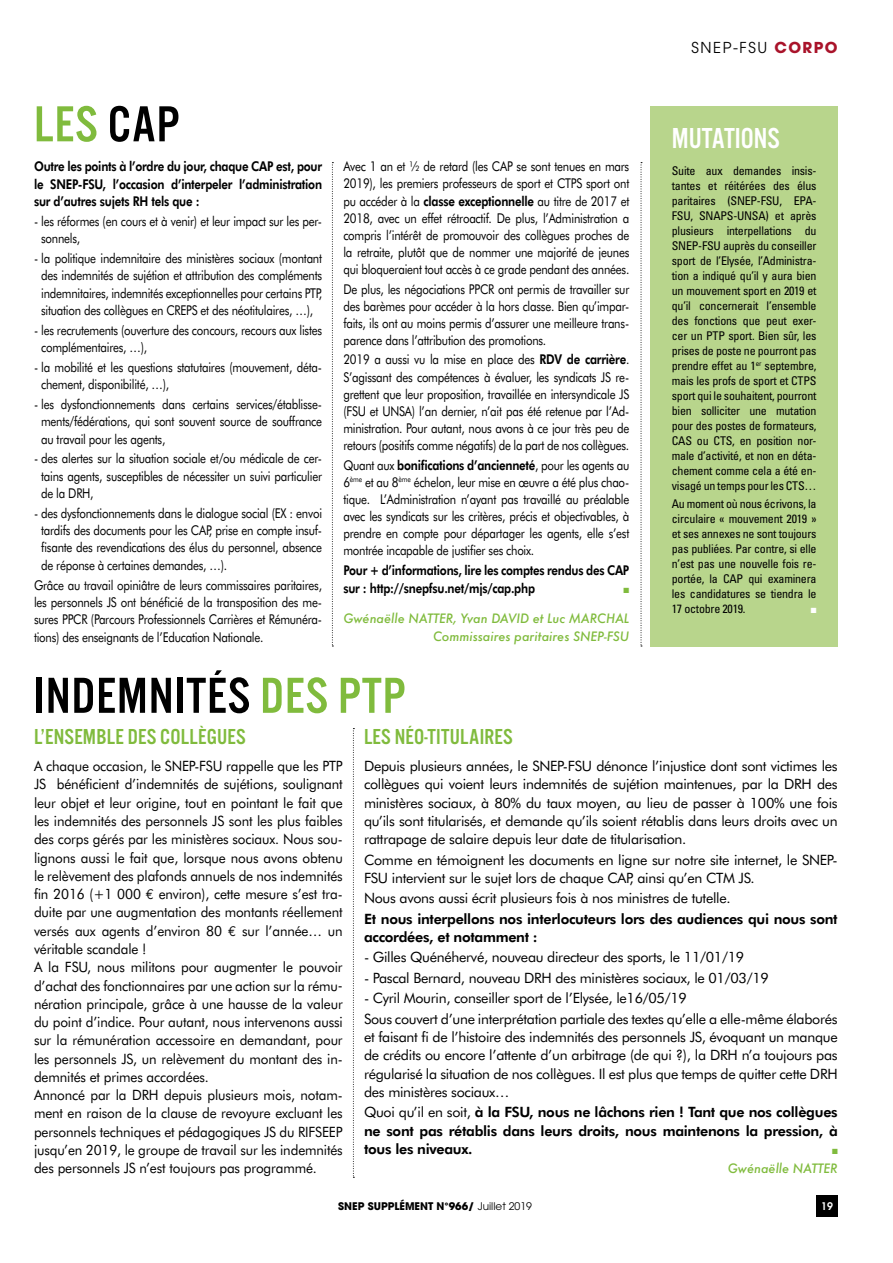
<style>
.page{position:relative;width:893px;height:1263px;background:#fff}
.page>*{position:absolute;margin:0;border:0;box-sizing:border-box;transform-origin:0 0}
.t1{font:52.5px "Alternate Gothic Std No 3";letter-spacing:.02em;color:#000}
.t2{font:52.5px "Alternate Gothic Std No 3";letter-spacing:.02em;color:#80bb3d}
.t3{font:30px "Alternate Gothic Std No 3";color:#fff;scale:.96 1}
.t4{font:22.5px "Alternate Gothic Std No 3";letter-spacing:.01em;color:#80bb3d}
.t5{font:15px "Avant Garde";letter-spacing:.1em;color:#000}
.t6{font:14.25px/18.3px "Futura BT";letter-spacing:-.01em;color:#000;scale:.95 1}
.t7{font:14.25px/18.3px "Futura BT";letter-spacing:-.01em;color:#000;text-align:justify}
.t8{font:800 14.25px/18.3px "Futura BT";letter-spacing:-.02em;color:#000}
.t9{font:italic 500 14.25px/18px "Futura T";color:#80bb3d;text-align:right}
.t10{font:13.5px/17.4px "Futura BT";letter-spacing:-.02em;color:#000;text-align:justify;scale:.85 1}
.t11{font:800 13.5px/17.4px "Futura BT";letter-spacing:-.02em;color:#000;text-align:justify;scale:.85 1}
.t12{font:condensed 12px/15px "Univers";letter-spacing:-.02em;color:#000;text-align:justify}
.t13{font:700 10.5px "Avant Garde";color:#000}
.t14{font:600 10.5px "Avant Garde";color:#fff}
.t15{font:7.5px "Zapf Dingbats ITC";color:#80bb3d}
.t16{font:7.5px "Zapf Dingbats ITC";color:#fff}
.s1{font-weight:700;color:#a9132a}
.s2{color:#000}
.s3{font-weight:800}
.s4{color:#80bb3d}
.s5{font-family:"Euro Mono"}
.s6{font-weight:400}
</style>
<div class="page">
<div style="left:816px;top:1195px;width:22px;height:21px;background:#000"></div>
<svg style="left:332px;top:162px;width:1px;height:485px"></svg>
<svg style="left:641px;top:162px;width:1px;height:485px"></svg>
<svg style="left:353px;top:728px;width:1px;height:450px"></svg>
<div style="left:651px;top:106px;width:187px;height:540px;background:#b8d58c"></div>
<p class="t5" style="left:692px;top:39px;width:148px">SNEP-FSU <span class="s1">CORPO</span></p>
<h1 class="t2" style="left:34px;top:98px;width:147px">LES <span class="s2">CAP</span></h1>
<p class="t11" style="left:34px;top:158px;width:340px">Outre les points à l’ordre du jour, chaque CAP est, pour le SNEP-FSU, l’occasion d’interpeler l’administration sur d’autres sujets RH tels que :</p>
<p class="t10" style="left:41px;top:212px;width:332px;text-indent:-7px">- les réformes (en cours et à venir) et leur impact sur les per&shy;sonnels,</p>
<p class="t10" style="left:34px;top:249px;width:340px;text-align:center">- la politique indemnitaire des ministères sociaux (montant des indemnités de sujétion et attribution des compléments indemnitaires, indemnités exceptionnelles pour certains PTP, situation des collègues en CREPS et des néotitulaires, …),</p>
<p class="t10" style="left:41px;top:321px;width:332px;text-indent:-7px">- les recrutements (ouverture des concours, recours aux listes complémentaires, …),</p>
<p class="t10" style="left:41px;top:358px;width:332px;text-indent:-7px">- la mobilité et les questions statutaires (mouvement, déta&shy;chement, disponibilité, …),</p>
<p class="t10" style="left:41px;top:395px;width:332px;text-indent:-7px">- les dysfonctionnements dans certains services/établisse&shy;ments/fédérations, qui sont souvent source de souffrance au travail pour les agents,</p>
<p class="t10" style="left:41px;top:449px;width:332px;text-indent:-7px">- des alertes sur la situation sociale et/ou médicale de cer&shy;tains agents, susceptibles de nécessiter un suivi particulier de la DRH,</p>
<p class="t10" style="left:41px;top:504px;width:332px;text-indent:-7px">- des dysfonctionnements dans le dialogue social (EX : envoi tardifs des documents pour les CAP, prise en compte insuf&shy;fisante des revendications des élus du personnel, absence de réponse à certaines demandes, …).</p>
<p class="t10" style="left:34px;top:576px;width:340px">Grâce au travail opiniâtre de leurs commissaires paritaires, les personnels JS ont bénéficié de la transposition des me&shy;sures PPCR (Parcours Professionnels Carrières et Rémunéra&shy;tions) des enseignants de l’Education Nationale.</p>
<h2 class="t3" style="left:672px;top:123px;width:114px">MUTATIONS</h2>
<p class="t12" style="left:672px;top:163px;width:146px">Suite aux demandes insis&shy;tantes et réitérées des élus paritaires (SNEP-FSU, EPA-FSU, SNAPS-UNSA) et après plusieurs interpellations du SNEP-FSU auprès du conseiller sport de l’Elysée, l’Administra&shy;tion a indiqué qu’il y aura bien un mouvement sport en 2019 et qu’il concernerait l’ensemble des fonctions que peut exer&shy;cer un PTP sport. Bien sûr, les prises de poste ne pourront pas prendre effet au 1<sup>er</sup> septembre, mais les profs de sport et CTPS sport qui le souhaitent, pourront bien solliciter une mutation pour des postes de formateurs, CAS ou CTS, en position nor&shy;male d’activité, et non en déta&shy;chement comme cela a été en&shy;visagé un temps pour les CTS…</p>
<p class="t12" style="left:672px;top:496px;width:146px">Au moment où nous écrivons, la circulaire « mouvement 2019 » et ses annexes ne sont toujours pas publiées. Par contre, si elle n’est pas une nouvelle fois re&shy;portée, la CAP qui examinera les candidatures se tiendra le 17 octobre 2019.</p>
<p class="t10" style="left:343px;top:158px;width:338px">Avec 1 an et ½ de retard (les CAP se sont tenues en mars 2019), les premiers professeurs de sport et CTPS sport ont pu accéder à la <span class="s3">classe exceptionnelle</span> au titre de 2017 et 2018, avec un effet rétroactif. De plus, l’Administration a compris l’intérêt de promouvoir des collègues proches de la retraite, plutôt que de nommer une majorité de jeunes qui bloqueraient tout accès à ce grade pendant des années.</p>
<p class="t10" style="left:343px;top:280px;width:338px">De plus, les négociations PPCR ont permis de travailler sur des barèmes pour accéder à la hors classe. Bien qu’impar&shy;faits, ils ont au moins permis d’assurer une meilleure trans&shy;parence dans l’attribution des promotions.</p>
<p class="t10" style="left:343px;top:351px;width:338px">2019 a aussi vu la mise en place des <span class="s3">RDV de carrière</span>.<br>S’agissant des compétences à évaluer, les syndicats JS re&shy;grettent que leur proposition, travaillée en intersyndicale JS (FSU et UNSA) l’an dernier, n’ait pas été retenue par l’Ad&shy;ministration. Pour autant, nous avons à ce jour très peu de retours (positifs comme négatifs) de la part de nos collègues.</p>
<p class="t10" style="left:343px;top:456px;width:338px">Quant aux <span class="s3">bonifications d’ancienneté</span>, pour les agents au 6<sup>ème</sup> et au 8<sup>ème</sup> échelon, leur mise en œuvre a été plus chao&shy;tique. L’Administration n’ayant pas travaillé au préalable avec les syndicats sur les critères, précis et objectivables, à prendre en compte pour départager les agents, elle s’est montrée incapable de justifier ses choix.</p>
<p class="t11" style="left:343px;top:561px;width:338px;line-height:18px">Pour + d’informations, lire les comptes rendus des CAP sur : http://snepfsu.net/mjs/cap.php</p>
<p class="t15" style="left:624px;top:587px;width:7px">■</p>
<p class="t9" style="left:343px;top:609px;width:287px">Gwénaëlle NATTER, Yvan DAVID et Luc MARCHAL<br>Commissaires paritaires SNEP-FSU</p>
<h1 class="t1" style="left:34px;top:669px;width:373px">INDEMNITÉS <span class="s4">DES PTP</span></h1>
<h3 class="t4" style="left:34px;top:725px;width:213px">L’ENSEMBLE DES COLLÈGUES</h3>
<p class="t6" style="left:34px;top:757px;width:326px">A chaque occasion, le SNEP-FSU rappelle que les PTP JS bénéficient d’indemnités de sujétions, soulignant leur objet et leur origine, tout en pointant le fait que les indemnités des personnels JS sont les plus faibles des corps gérés par les ministères sociaux. Nous sou&shy;lignons aussi le fait que, lorsque nous avons obtenu le relèvement des plafonds annuels de nos indemnités fin 2016 (+1 000 <span class="s5">€</span> environ), cette mesure s’est tra&shy;duite par une augmentation des montants réellement versés aux agents d’environ 80 <span class="s5">€</span> sur l’année… un véritable scandale !<br>A la FSU, nous militons pour augmenter le pouvoir d’achat des fonctionnaires par une action sur la rému&shy;nération principale, grâce à une hausse de la valeur du point d’indice. Pour autant, nous intervenons aussi sur la rémunération accessoire en demandant, pour les personnels JS, un relèvement du montant des in&shy;demnités et primes accordées.<br>Annoncé par la DRH depuis plusieurs mois, notam&shy;ment en raison de la clause de revoyure excluant les personnels techniques et pédagogiques JS du RIFSEEP jusqu’en 2019, le groupe de travail sur les indemnités des personnels JS n’est toujours pas programmé.</p>
<p class="t16" style="left:811px;top:606px;width:7px">■</p>
<h3 class="t4" style="left:364px;top:725px;width:150px">LES NÉO-TITULAIRES</h3>
<p class="t7" style="left:364px;top:757px;width:475px">Depuis plusieurs années, le SNEP-FSU dénonce l’injustice dont sont victimes les collègues qui voient leurs indemnités de sujétion maintenues, par la DRH des ministères sociaux, à 80% du taux moyen, au lieu de passer à 100% une fois qu’ils sont titularisés, et demande qu’ils soient rétablis dans leurs droits avec un rattrapage de salaire depuis leur date de titularisation.</p>
<p class="t7" style="left:364px;top:850px;width:475px">Comme en témoignent les documents en ligne sur notre site internet, le SNEP-<br>FSU intervient sur le sujet lors de chaque CAP, ainsi qu’en CTM JS.</p>
<p class="t7" style="left:364px;top:889px;width:368px">Nous avons aussi écrit plusieurs fois à nos ministres de tutelle.</p>
<p class="t8" style="left:364px;top:909px;width:475px">Et nous interpellons nos interlocuteurs lors des audiences qui nous sont accordées, et notamment :</p>
<p class="t7" style="left:364px;top:948px;width:382px">- Gilles Quénéhervé, nouveau directeur des sports, le 11/01/19</p>
<p class="t7" style="left:364px;top:968px;width:406px">- Pascal Bernard, nouveau DRH des ministères sociaux, le 01/03/19</p>
<p class="t7" style="left:364px;top:988px;width:475px;line-height:20.4px">- Cyril Mourin, conseiller sport de l’Elysée, le16/05/19<br>Sous couvert d’une interprétation partiale des textes qu’elle a elle-même élaborés</p>
<p class="t7" style="left:364px;top:1028px;width:475px">et faisant fi de l’histoire des indemnités des personnels JS, évoquant un manque de crédits ou encore l’attente d’un arbitrage (de qui ?), la DRH n’a toujours pas régularisé la situation de nos collègues. Il est plus que temps de quitter cette DRH des ministères sociaux…</p>
<p class="t8" style="left:364px;top:1103px;width:475px;text-align:justify"><span class="s6">Quoi qu’il en soit,</span> à la FSU, nous ne lâchons rien ! Tant que nos collègues ne sont pas rétablis dans leurs droits, nous maintenons la pression, à tous les niveaux.</p>
<p class="t15" style="left:832px;top:1147px;width:7px">■</p>
<p class="t9" style="left:728px;top:1159px;width:111px">Gwénaëlle NATTER</p>
<p class="t13" style="left:338px;top:1199px;width:195px">SNEP SUPPLÉMENT N°966/ <span class="s6">Juillet 2019</span></p>
<p class="t14" style="left:821px;top:1199px;width:13px">19</p>
</div>
